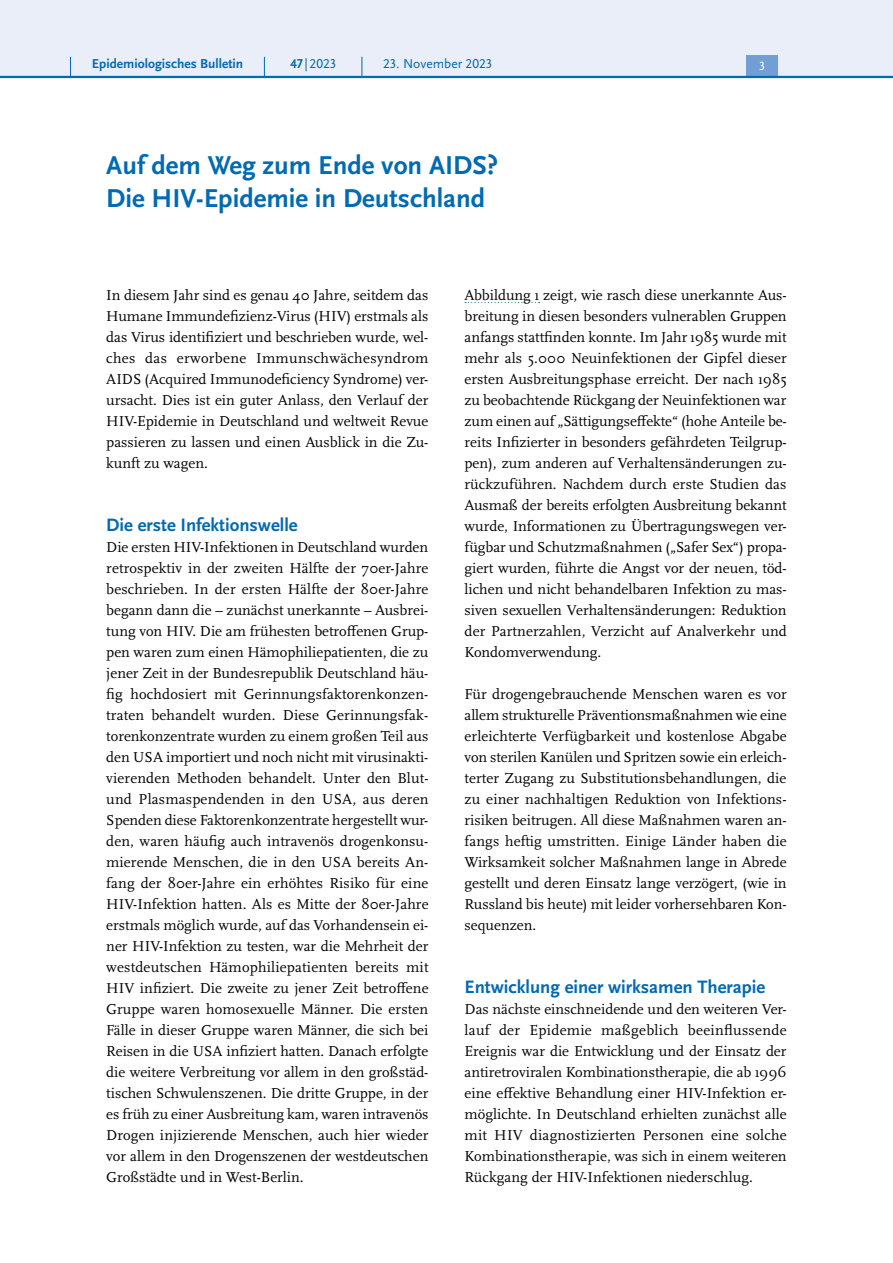
<style>
.page{position:relative;width:893px;height:1263px;background:#fff}
.page>*{position:absolute;margin:0;border:0;box-sizing:border-box;transform-origin:0 0}
.H2{font:700 27px/33px "Scala Sans Pro";color:#006ab4}
.H3_-_Neu{font:700 18.75px "Scala Sans Pro";color:#006ab4}
.P_-_Fließtext{font:15px/21px "Scala Pro";color:#000;text-align:justify}
.t1{font:700 13.5px "Scala Sans Pro";color:#006ab4}
.t2{font:13.5px "Scala Sans Pro";color:#006ab4}
.t3{font:12.45px "Scala Sans Pro";color:#fff}
.s1{font-weight:700}
</style>
<div class="page">
<svg style="left:465px;top:302px;width:75px;height:1px"></svg>
<div style="left:0;top:0;width:893px;height:77px;background:#eaeef9"></div>
<div style="left:746px;top:55px;width:32px;height:21px;background:#719ed4"></div>
<hr style="left:0;top:76px;width:893px;height:2px;background:#006ab4">
<svg style="left:70px;top:57px;width:1px;height:19px"></svg>
<svg style="left:264px;top:57px;width:1px;height:19px"></svg>
<svg style="left:362px;top:57px;width:1px;height:19px"></svg>
<p class="t1" style="left:92px;top:55px;width:153px">Epidemiologisches Bulletin</p>
<p class="t2" style="left:291px;top:55px;width:47px"><span class="s1">47</span> |2023</p>
<p class="t2" style="left:383px;top:55px;width:111px">23. November 2023</p>
<p class="t3" style="left:759px;top:59px;width:7px">3</p>
<h2 class="H2" style="left:106px;top:148px;width:393px">Auf dem Weg zum Ende von AIDS?<br>Die HIV-Epidemie in Deutschland</h2>
<p class="P_-_Fließtext" style="left:106px;top:284px;width:324px">In diesem Jahr sind es genau 40 Jahre, seitdem das Humane Immundefizienz-Virus (HIV) erstmals als das Virus identifiziert und beschrieben wurde, wel&shy;ches das erworbene Immunschwächesyndrom AIDS (Acquired Immunodeficiency Syndrome) ver&shy;ursacht. Dies ist ein guter Anlass, den Verlauf der HIV-Epidemie in Deutschland und weltweit Revue passieren zu lassen und einen Ausblick in die Zu&shy;kunft zu wagen.</p>
<h1 class="H3_-_Neu" style="left:106px;top:513px;width:193px">Die erste Infektionswelle</h1>
<p class="P_-_Fließtext" style="left:106px;top:536px;width:324px">Die ersten HIV-Infektionen in Deutschland wurden retrospektiv in der zweiten Hälfte der 70er-Jahre beschrieben. In der ersten Hälfte der 80er-Jahre begann dann die – zunächst unerkannte – Ausbrei&shy;tung von HIV. Die am frühesten betroffenen Grup&shy;pen waren zum einen Hämophiliepatienten, die zu jener Zeit in der Bundesrepublik Deutschland häu&shy;fig hochdosiert mit Gerinnungsfaktorenkonzen&shy;traten behandelt wurden. Diese Gerinnungsfak&shy;torenkonzentrate wurden zu einem großen Teil aus den USA importiert und noch nicht mit virusinakti&shy;vierenden Methoden behandelt. Unter den Blut&shy;und Plasmaspendenden in den USA, aus deren Spenden diese Faktorenkonzentrate hergestellt wur&shy;den, waren häufig auch intravenös drogenkonsu&shy;mierende Menschen, die in den USA bereits An&shy;fang der 80er-Jahre ein erhöhtes Risiko für eine HIV-Infektion hatten. Als es Mitte der 80er-Jahre erstmals möglich wurde, auf das Vorhandensein ei&shy;ner HIV-Infektion zu testen, war die Mehrheit der westdeutschen Hämophiliepatienten bereits mit HIV infiziert. Die zweite zu jener Zeit betroffene Gruppe waren homosexuelle Männer. Die ersten Fälle in dieser Gruppe waren Männer, die sich bei Reisen in die USA infiziert hatten. Danach erfolgte die weitere Verbreitung vor allem in den großstäd&shy;tischen Schwulenszenen. Die dritte Gruppe, in der es früh zu einer Ausbreitung kam, waren intravenös Drogen injizierende Menschen, auch hier wieder vor allem in den Drogenszenen der westdeutschen Großstädte und in West-Berlin.</p>
<p class="P_-_Fließtext" style="left:465px;top:284px;width:324px">Abbildung 1 zeigt, wie rasch diese unerkannte Aus&shy;breitung in diesen besonders vulnerablen Gruppen anfangs stattfinden konnte. Im Jahr 1985 wurde mit mehr als 5.000 Neuinfektionen der Gipfel dieser ersten Ausbreitungsphase erreicht. Der nach 1985 zu beobachtende Rückgang der Neuinfektionen war zum einen auf „Sättigungseffekte“ (hohe Anteile be&shy;reits Infizierter in besonders gefährdeten Teilgrup&shy;pen), zum anderen auf Verhaltensänderungen zu&shy;rückzuführen. Nachdem durch erste Studien das Ausmaß der bereits erfolgten Ausbreitung bekannt wurde, Informationen zu Übertragungswegen ver&shy;fügbar und Schutzmaßnahmen („Safer Sex“) propa&shy;giert wurden, führte die Angst vor der neuen, töd&shy;lichen und nicht behandelbaren Infektion zu mas&shy;siven sexuellen Verhaltensänderungen: Reduktion der Partnerzahlen, Verzicht auf Analverkehr und Kondomverwendung.</p>
<p class="P_-_Fließtext" style="left:465px;top:683px;width:324px">Für drogengebrauchende Menschen waren es vor allem strukturelle Präventionsmaßnahmen wie eine erleichterte Verfügbarkeit und kostenlose Abgabe von sterilen Kanülen und Spritzen sowie ein erleich&shy;terter Zugang zu Substitutionsbehandlungen, die zu einer nachhaltigen Reduktion von Infektions&shy;risiken beitrugen. All diese Maßnahmen waren an&shy;fangs heftig umstritten. Einige Länder haben die Wirksamkeit solcher Maßnahmen lange in Abrede gestellt und deren Einsatz lange verzögert, (wie in Russland bis heute) mit leider vorhersehbaren Kon&shy;sequenzen.</p>
<h1 class="H3_-_Neu" style="left:465px;top:975px;width:302px">Entwicklung einer wirksamen Therapie</h1>
<p class="P_-_Fließtext" style="left:465px;top:998px;width:324px">Das nächste einschneidende und den weiteren Ver&shy;lauf der Epidemie maßgeblich beeinflussende Ereignis war die Entwicklung und der Einsatz der antiretroviralen Kombinationstherapie, die ab 1996 eine effektive Behandlung einer HIV-Infektion er&shy;möglichte. In Deutschland erhielten zunächst alle mit HIV diagnostizierten Personen eine solche Kombinationstherapie, was sich in einem weiteren Rückgang der HIV-Infektionen niederschlug.</p>
</div>
